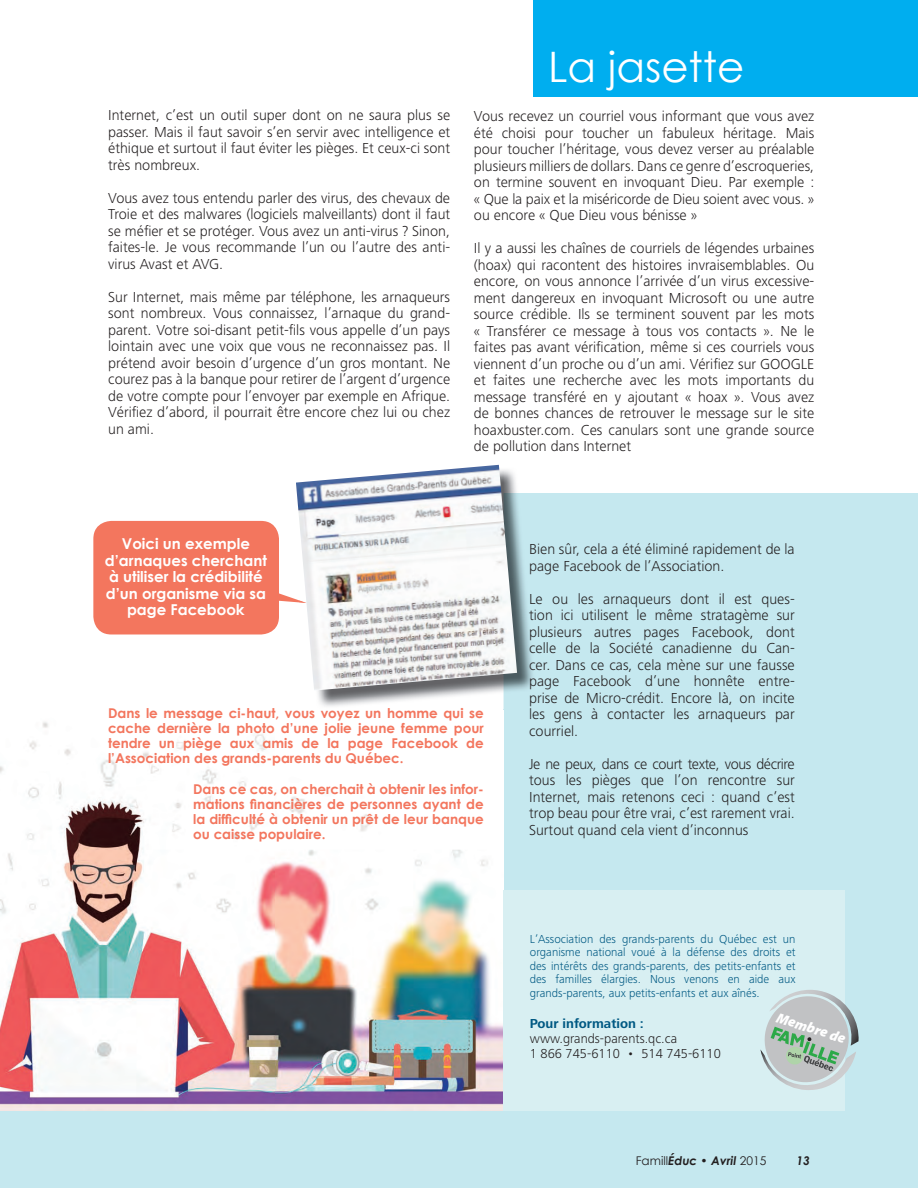
<style>
.page{position:relative;width:918px;height:1188px;background:#fff}
.page>*{position:absolute;margin:0;border:0;box-sizing:border-box;transform-origin:0 0}
.t1{font:42px "Century Gothic";color:#fff}
.t2{font:300 15px/16.5px "Frutiger Next LT";color:#231f20;text-align:justify}
.t3{font:700 15px/16.5px "Century Gothic";color:#fff;text-align:center}
.t4{font:italic 900 14.4px "Myriad Pro";color:#fff}
.t5{font:700 13.5px/15px "Century Gothic";color:#f3765e;text-align:justify}
.t6{font:300 13.5px/15px "Frutiger Next LT";color:#231f20}
.t7{font:700 13.5px "Frutiger Next LT";color:#005983}
.t8{font:300 12px/13.5px "Frutiger Next LT";color:#005983;text-align:justify}
.t9{font:12px "Century Gothic";color:#231f20}
.t10{font:italic 700 12px "Century Gothic";color:#231f20}
.s1{font-weight:700;font-style:italic}
</style>
<div class="page">
<div style="left:0;top:494px;width:918px;height:694px;background:#c5e8ef"></div>
<div style="left:534px;top:0;width:384px;height:96px;background:#00aeef"></div>
<div style="left:0;top:0;width:504px;height:1111px;background:#fff"></div>
<img style="left:0;top:722px;width:503px;height:389px">
<div style="left:93px;top:521px;width:186px;height:113px;background:#f3765e;border-radius:18px"></div>
<img style="left:318px;top:493px;width:217px;height:216px">
<svg style="left:279px;top:593px;width:17px;height:10px"></svg>
<img style="left:296px;top:465px;width:221px;height:226px">
<div style="left:503px;top:890px;width:342px;height:221px;background:#d8eff2"></div>
<svg style="left:760px;top:990px;width:99px;height:100px"></svg>
<p class="t2" style="left:108px;top:107px;width:344px">Internet, c’est un outil super dont on ne saura plus se passer. Mais il faut savoir s’en servir avec intelligence et éthique et surtout il faut éviter les pièges. Et ceux-ci sont très nombreux.</p>
<p class="t2" style="left:108px;top:189px;width:344px">Vous avez tous entendu parler des virus, des chevaux de Troie et des malwares (logiciels malveillants) dont il faut se méfier et se protéger. Vous avez un anti-virus ? Sinon, faites-le. Je vous recommande l’un ou l’autre des anti&shy;virus Avast et AVG.</p>
<p class="t2" style="left:108px;top:288px;width:344px">Sur Internet, mais même par téléphone, les arnaqueurs sont nombreux. Vous connaissez, l’arnaque du grand&shy;parent. Votre soi-disant petit-fils vous appelle d’un pays lointain avec une voix que vous ne reconnaissez pas. Il prétend avoir besoin d’urgence d’un gros montant. Ne courez pas à la banque pour retirer de l’argent d’urgence de votre compte pour l’envoyer par exemple en Afrique.<br>Vérifiez d’abord, il pourrait être encore chez lui ou chez un ami.</p>
<h1 class="t1" style="left:548px;top:42px;width:198px">La jasette</h1>
<p class="t2" style="left:474px;top:108px;width:342px">Vous recevez un courriel vous informant que vous avez été choisi pour toucher un fabuleux héritage. Mais pour toucher l’héritage, vous devez verser au préalable plusieurs milliers de dollars. Dans ce genre d’escroqueries, on termine souvent en invoquant Dieu. Par exemple : « Que la paix et la miséricorde de Dieu soient avec vous. » ou encore « Que Dieu vous bénisse »</p>
<p class="t2" style="left:474px;top:240px;width:342px">Il y a aussi les chaînes de courriels de légendes urbaines (hoax) qui racontent des histoires invraisemblables. Ou encore, on vous annonce l’arrivée d’un virus excessive&shy;ment dangereux en invoquant Microsoft ou une autre source crédible. Ils se terminent souvent par les mots « Transférer ce message à tous vos contacts ». Ne le faites pas avant vérification, même si ces courriels vous viennent d’un proche ou d’un ami. Vérifiez sur GOOGLE et faites une recherche avec les mots importants du message transféré en y ajoutant « hoax ». Vous avez de bonnes chances de retrouver le message sur le site hoaxbuster.com. Ces canulars sont une grande source de pollution dans Internet</p>
<p class="t3" style="left:105px;top:535px;width:164px">Voici un exemple d’arnaques cherchant à utiliser la crédibilité d’un organisme via sa page Facebook</p>
<p class="t5" style="left:108px;top:705px;width:377px">Dans le message ci-haut, vous voyez un homme qui se cache dernière la photo d’une jolie jeune femme pour tendre un piège aux amis de la page Facebook de l’association des grands-parents du Québec.</p>
<p class="t5" style="left:193px;top:781px;width:292px">Dans ce cas, on cherchait à obtenir les infor&shy;mations financières de personnes ayant de la difficulté à obtenir un prêt de leur banque ou caisse populaire.</p>
<p class="t2" style="left:529px;top:541px;width:267px">Bien sûr, cela a été éliminé rapidement de la page Facebook de l’Association.</p>
<p class="t2" style="left:529px;top:591px;width:267px">Le ou les arnaqueurs dont il est ques&shy;tion ici utilisent le même stratagème sur plusieurs autres pages Facebook, dont celle de la Société canadienne du Can&shy;cer. Dans ce cas, cela mène sur une fausse page Facebook d’une honnête entre&shy;prise de Micro-crédit. Encore là, on incite les gens à contacter les arnaqueurs par courriel.</p>
<p class="t2" style="left:529px;top:756px;width:267px">Je ne peux, dans ce court texte, vous décrire tous les pièges que l’on rencontre sur Internet, mais retenons ceci : quand c’est trop beau pour être vrai, c’est rarement vrai.<br>Surtout quand cela vient d’inconnus</p>
<p class="t8" style="left:530px;top:932px;width:267px">L’Association des grands-parents du Québec est un organisme national voué à la défense des droits et des intérêts des grands-parents, des petits-enfants et des familles élargies. Nous venons en aide aux grands-parents, aux petits-enfants et aux aînés.</p>
<p class="t7" style="left:530px;top:1016px;width:115px">Pour information :</p>
<p class="t6" style="left:530px;top:1031px;width:193px">www.grands-parents.qc.ca<br>1 866 745-6110 • 514 745-6110</p>
<p class="t4" style="left:780px;top:1008px;width:73px;rotate:18deg">Membre de</p>
<p class="t9" style="left:636px;top:1153px;width:132px">Famill<span class="s1">Éduc • Avril</span> 2015</p>
<p class="t10" style="left:797px;top:1153px;width:15px">13</p>
</div>
